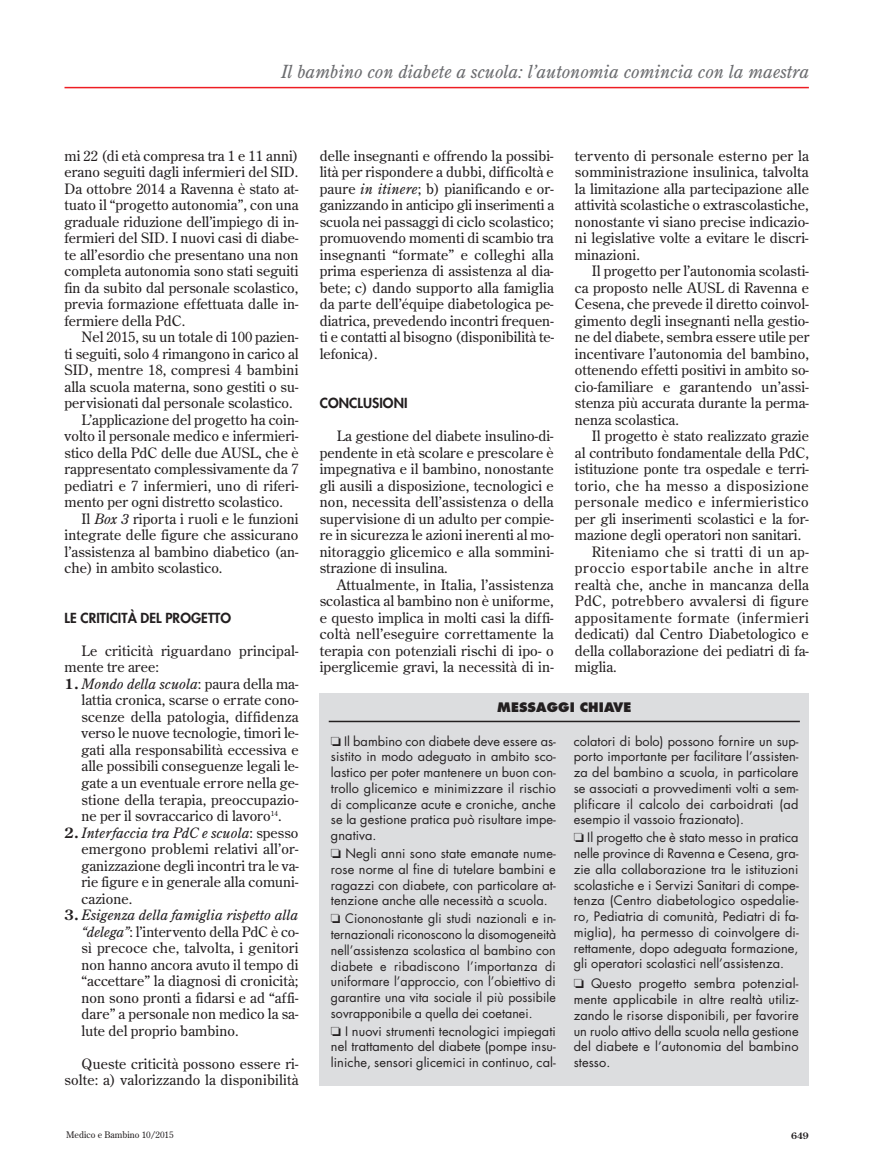
<style>
.page{position:relative;width:874px;height:1171px;background:#fff}
.page>*{position:absolute;margin:0;border:0;box-sizing:border-box;transform-origin:0 0}
.t1{font:italic 18px "Century Old Style";color:#6c6d70}
.t2{font:14.25px/16.5px "Century Old Style";letter-spacing:.005em;color:#231f20;text-align:justify}
.t3{font:14.25px "Century Old Style";letter-spacing:.035em;color:#231f20}
.t4{font:14.25px "Century Old Style";letter-spacing:.03em;color:#231f20}
.t5{font:14.25px "Century Old Style";letter-spacing:.025em;color:#231f20}
.t6{font:14.25px "Century Old Style";letter-spacing:.04em;color:#231f20}
.t7{font:14.25px "Century Old Style";letter-spacing:.045em;color:#231f20}
.t8{font:800 13.5px "Futura";letter-spacing:.005em;color:#231f20}
.t9{font:12.75px/15.8px "Futura";letter-spacing:.005em;color:#231f20;text-align:justify}
.t10{font:800 12.75px "Futura";letter-spacing:.01em;color:#231f20}
.t11{font:9px "Century Old Style";color:#231f20}
.t12{font:700 9px "Century Old Style";color:#231f20}
.s1{font-style:italic}
.s2{font-weight:700}
</style>
<div class="page">
<hr style="left:64px;top:87px;width:745px;height:1px;background:#ee1d23">
<div style="left:320px;top:692px;width:489px;height:393px;background:#dcdddf"></div>
<hr style="left:329px;top:720px;width:471px;height:2px;background:#231f20">
<p class="t1" style="left:281px;top:61px;width:529px">Il bambino con diabete a scuola: l’autonomia comincia con la maestra</p>
<p class="t2" style="left:65px;top:147px;width:236px">mi 22 (di età compresa tra 1 e 11 anni) erano seguiti dagli infermieri del SID.<br>Da ottobre 2014 a Ravenna è stato at&shy;tuato il “progetto autonomia”, con una graduale riduzione dell’impiego di in&shy;fermieri del SID. I nuovi casi di diabe&shy;te all’esordio che presentano una non completa autonomia sono stati seguiti fin da subito dal personale scolastico, previa formazione effettuata dalle in&shy;fermiere della PdC.</p>
<p class="t2" style="left:82px;top:328px;width:219px">Nel 2015, su un totale di 100 pazien-</p>
<p class="t2" style="left:65px;top:345px;width:236px">ti seguiti, solo 4 rimangono in carico al</p>
<p class="t2" style="left:65px;top:361px;width:235px">SID, mentre 18, compresi 4 bambini</p>
<p class="t2" style="left:65px;top:378px;width:235px">alla scuola materna, sono gestiti o su-</p>
<p class="t2" style="left:65px;top:394px;width:230px">pervisionati dal personale scolastico.</p>
<p class="t2" style="left:82px;top:411px;width:218px">L’applicazione del progetto ha coin-</p>
<p class="t2" style="left:65px;top:427px;width:235px">volto il personale medico e infermieri-</p>
<p class="t2" style="left:65px;top:444px;width:235px">stico della PdC delle due AUSL, che è</p>
<p class="t2" style="left:65px;top:460px;width:235px">rappresentato complessivamente da 7</p>
<p class="t2" style="left:65px;top:477px;width:235px">pediatri e 7 infermieri, uno di riferi-</p>
<p class="t2" style="left:65px;top:493px;width:220px">mento per ogni distretto scolastico.</p>
<p class="t2" style="left:82px;top:510px;width:218px">Il <span class="s1">Box 3</span> riporta i ruoli e le funzioni</p>
<p class="t2" style="left:65px;top:526px;width:235px">integrate delle figure che assicurano</p>
<p class="t2" style="left:65px;top:543px;width:235px">l’assistenza al bambino diabetico (an-</p>
<p class="t2" style="left:65px;top:559px;width:160px">che) in ambito scolastico.</p>
<p class="t8" style="left:65px;top:608px;width:168px">LE CRITICITÀ DEL PROGETTO</p>
<p class="t2" style="left:65px;top:642px;width:235px;text-indent:17px">Le criticità riguardano principal&shy;mente tre aree:</p>
<p class="t2" style="left:82px;top:675px;width:219px;text-indent:-17px"><span class="s2">1.</span> <span class="s1">Mondo della scuola</span>: paura della ma&shy;lattia cronica, scarse o errate cono&shy;scenze della patologia, diffidenza verso le nuove tecnologie, timori le&shy;gati alla responsabilità eccessiva e alle possibili conseguenze legali le&shy;gate a un eventuale errore nella ge&shy;stione della terapia, preoccupazio&shy;ne per il sovraccarico di lavoro<sup>14</sup>.</p>
<p class="t2" style="left:82px;top:823px;width:219px;text-indent:-17px"><span class="s2">2.</span> <span class="s1">Interfaccia tra PdC e scuola</span>: spesso emergono problemi relativi all’or&shy;ganizzazione degli incontri tra le va&shy;rie figure e in generale alla comuni&shy;cazione.</p>
<p class="t2" style="left:82px;top:906px;width:219px;text-indent:-17px"><span class="s2">3.</span> <span class="s1">Esigenza della famiglia rispetto alla “delega”</span>: l’intervento della PdC è co&shy;sì precoce che, talvolta, i genitori non hanno ancora avuto il tempo di “accettare” la diagnosi di cronicità; non sono pronti a fidarsi e ad “affi&shy;dare” a personale non medico la sa&shy;lute del proprio bambino.</p>
<p class="t2" style="left:65px;top:1054px;width:235px;text-align:right">Queste criticità possono essere ri&shy;solte: a) valorizzando la disponibilità</p>
<p class="t2" style="left:575px;top:147px;width:235px">tervento di personale esterno per la somministrazione insulinica, talvolta la limitazione alla partecipazione alle attività scolastiche o extrascolastiche, nonostante vi siano precise indicazio&shy;ni legislative volte a evitare le discri&shy;minazioni.</p>
<p class="t2" style="left:575px;top:262px;width:236px;text-indent:17px">Il progetto per l’autonomia scolasti&shy;ca proposto nelle AUSL di Ravenna e Cesena, che prevede il diretto coinvol&shy;gimento degli insegnanti nella gestio&shy;ne del diabete, sembra essere utile per incentivare l’autonomia del bambino, ottenendo effetti positivi in ambito so&shy;cio-familiare e garantendo un’assi&shy;stenza più accurata durante la perma&shy;nenza scolastica.</p>
<p class="t2" style="left:592px;top:427px;width:218px">Il progetto è stato realizzato grazie</p>
<p class="t2" style="left:575px;top:444px;width:235px">al contributo fondamentale della PdC,</p>
<p class="t2" style="left:575px;top:460px;width:235px">istituzione ponte tra ospedale e terri-</p>
<p class="t3" style="left:575px;top:476px;width:235px">torio, che ha messo a disposizione</p>
<p class="t4" style="left:575px;top:493px;width:235px">personale medico e infermieristico</p>
<p class="t2" style="left:575px;top:510px;width:235px">per gli inserimenti scolastici e la for-</p>
<p class="t2" style="left:575px;top:526px;width:228px">mazione degli operatori non sanitari.</p>
<p class="t3" style="left:592px;top:542px;width:218px">Riteniamo che si tratti di un ap-</p>
<p class="t7" style="left:575px;top:559px;width:235px">proccio esportabile anche in altre</p>
<p class="t2" style="left:575px;top:576px;width:235px">realtà che, anche in mancanza della</p>
<p class="t5" style="left:575px;top:592px;width:235px">PdC, potrebbero avvalersi di figure</p>
<p class="t6" style="left:575px;top:608px;width:235px">appositamente formate (infermieri</p>
<p class="t2" style="left:575px;top:625px;width:235px">dedicati) dal Centro Diabetologico e</p>
<p class="t2" style="left:575px;top:642px;width:235px">della collaborazione dei pediatri di fa-</p>
<p class="t2" style="left:575px;top:658px;width:43px">miglia.</p>
<p class="t10" style="left:497px;top:699px;width:136px">MESSAGGI CHIAVE</p>
<p class="t9" style="left:331px;top:732px;width:226px">❏ Il bambino con diabete deve essere as&shy;sistito in modo adeguato in ambito sco&shy;lastico per poter mantenere un buon con&shy;trollo glicemico e minimizzare il rischio di complicanze acute e croniche, anche se la gestione pratica può risultare impe&shy;gnativa.</p>
<p class="t9" style="left:331px;top:845px;width:226px">❏ Negli anni sono state emanate nume&shy;rose norme al fine di tutelare bambini e ragazzi con diabete, con particolare at&shy;tenzione anche alle necessità a scuola.</p>
<p class="t9" style="left:331px;top:910px;width:227px">❏ Ciononostante gli studi nazionali e in&shy;ternazionali riconoscono la disomogeneità nell’assistenza scolastica al bambino con diabete e ribadiscono l’importanza di uniformare l’approccio, con l’obiettivo di garantire una vita sociale il più possibile sovrapponibile a quella dei coetanei.</p>
<p class="t9" style="left:331px;top:1022px;width:226px">❏ I nuovi strumenti tecnologici impiegati nel trattamento del diabete (pompe insu&shy;liniche, sensori glicemici in continuo, cal-</p>
<p class="t2" style="left:320px;top:147px;width:236px">delle insegnanti e offrendo la possibi&shy;lità per rispondere a dubbi, difficoltà e paure <span class="s1">in itinere</span>; b) pianificando e or&shy;ganizzando in anticipo gli inserimenti a scuola nei passaggi di ciclo scolastico; promuovendo momenti di scambio tra insegnanti “formate” e colleghi alla prima esperienza di assistenza al dia&shy;bete; c) dando supporto alla famiglia da parte dell’équipe diabetologica pe&shy;diatrica, prevedendo incontri frequen&shy;ti e contatti al bisogno (disponibilità te&shy;lefonica).</p>
<p class="t8" style="left:320px;top:394px;width:89px">CONCLUSIONI</p>
<p class="t2" style="left:320px;top:427px;width:236px;text-indent:17px">La gestione del diabete insulino-di&shy;pendente in età scolare e prescolare è impegnativa e il bambino, nonostante gli ausili a disposizione, tecnologici e non, necessita dell’assistenza o della supervisione di un adulto per compie&shy;re in sicurezza le azioni inerenti al mo&shy;nitoraggio glicemico e alla sommini&shy;strazione di insulina.</p>
<p class="t2" style="left:320px;top:576px;width:235px;text-indent:17px">Attualmente, in Italia, l’assistenza scolastica al bambino non è uniforme, e questo implica in molti casi la diffi&shy;coltà nell’eseguire correttamente la terapia con potenziali rischi di ipo- o iperglicemie gravi, la necessità di in-</p>
<p class="t9" style="left:574px;top:732px;width:226px">colatori di bolo) possono fornire un sup&shy;porto importante per facilitare l’assisten&shy;za del bambino a scuola, in particolare se associati a provvedimenti volti a sem&shy;plificare il calcolo dei carboidrati (ad esempio il vassoio frazionato).</p>
<p class="t9" style="left:574px;top:829px;width:226px">❏ Il progetto che è stato messo in pratica nelle province di Ravenna e Cesena, gra&shy;zie alla collaborazione tra le istituzioni scolastiche e i Servizi Sanitari di compe&shy;tenza (Centro diabetologico ospedalie&shy;ro, Pediatria di comunità, Pediatri di fa&shy;miglia), ha permesso di coinvolgere di&shy;rettamente, dopo adeguata formazione, gli operatori scolastici nell’assistenza.</p>
<p class="t9" style="left:574px;top:975px;width:226px">❏ Questo progetto sembra potenzial&shy;mente applicabile in altre realtà utiliz&shy;zando le risorse disponibili, per favorire un ruolo attivo della scuola nella gestione del diabete e l’autonomia del bambino stesso.</p>
<p class="t11" style="left:66px;top:1128px;width:109px">Medico e Bambino 10/2015</p>
<p class="t12" style="left:791px;top:1129px;width:19px">649</p>
</div>
